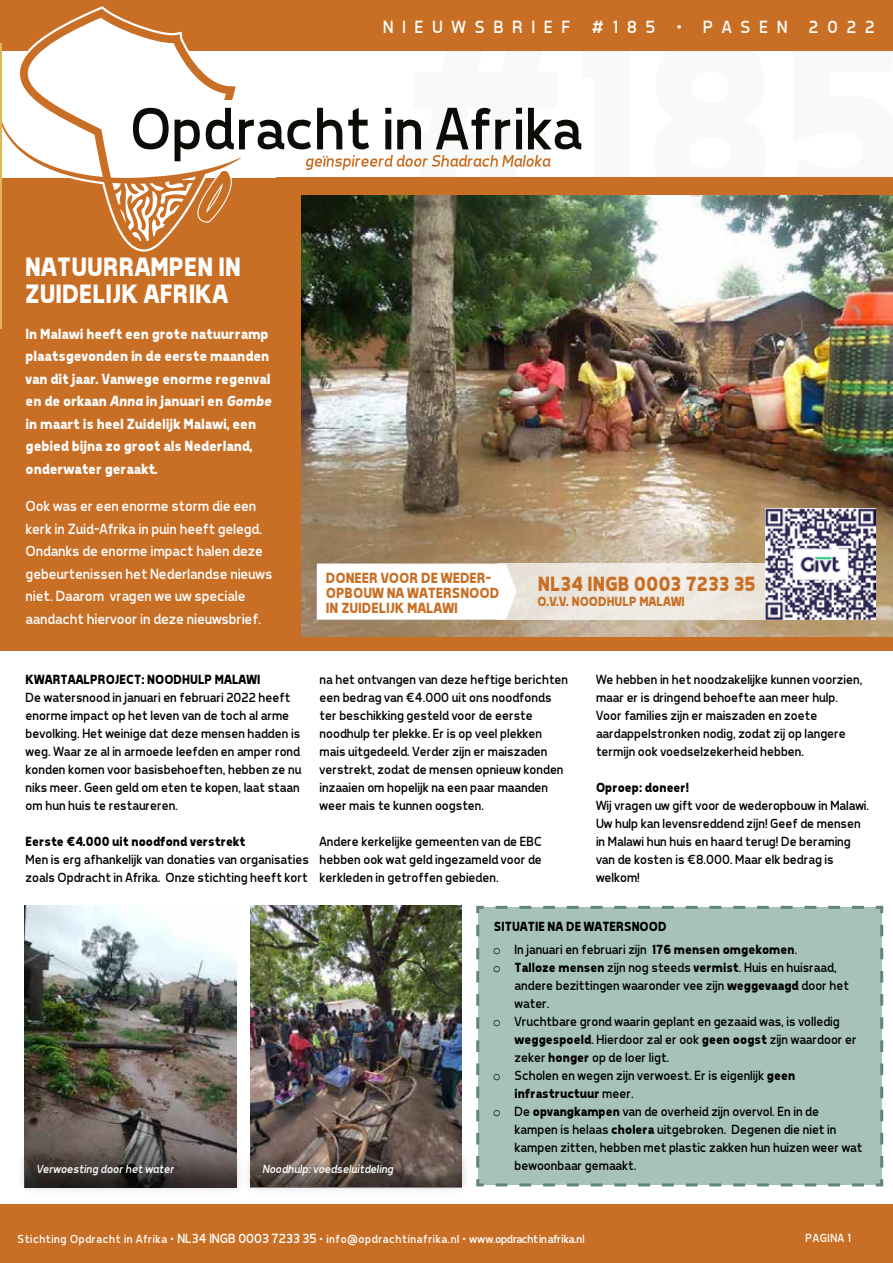
<style>
.page{position:relative;width:893px;height:1263px;background:#fff}
.page>*{position:absolute;margin:0;border:0;box-sizing:border-box;transform-origin:0 0}
.t1{font:700 27px/27px "Tepeno Sans";color:#fff}
.t2{font:700 21px "Tepeno Sans";color:#c96f25}
.t3{font:18px "Tepeno Sans";letter-spacing:.49em;color:#fff}
.t4{font:700 15px/22.5px "Tepeno Sans";color:#fff}
.t5{font:15px/22.5px "Tepeno Sans";color:#fff}
.t6{font:700 15px/15px "Tepeno Sans";color:#c96f25}
.t7{font:13.5px/18px "Tepeno Sans";color:#000}
.t8{font:700 13.5px "Tepeno Sans";color:#000}
.t9{font:700 13.5px "Tepeno Sans";color:#c96f25}
.t10{font:12px "Tepeno Sans";letter-spacing:.04em;color:#fff}
.t11{font:italic 12px "Tepeno Sans";color:#fff}
.s1{font-style:inherit}
.s2{font-style:italic}
.s3{font-family:"Courier New"}
.s4{font-weight:700}
.s5{font-weight:400}
.s6{font-size:13.5px}
</style>
<div class="page">
<div style="left:0;top:1204px;width:893px;height:59px;background:#c96f25"></div>
<div style="left:0;top:0;width:893px;height:651px;background:#c96f25"></div>
<div style="left:1px;top:44px;width:892px;height:133px;background:#fff"></div>
<div style="left:1px;top:27px;width:892px;height:24px;background:#c96f25"></div>
<svg style="left:1px;top:6px;width:243px;height:246px"></svg>
<svg style="left:306px;top:155px;width:244px;height:15px"></svg>
<svg style="left:133px;top:108px;width:36px;height:41px"></svg>
<svg style="left:175px;top:120px;width:25px;height:41px"></svg>
<svg style="left:206px;top:108px;width:105px;height:41px"></svg>
<svg style="left:317px;top:108px;width:25px;height:41px"></svg>
<svg style="left:348px;top:108px;width:21px;height:41px"></svg>
<svg style="left:385px;top:108px;width:6px;height:41px"></svg>
<svg style="left:397px;top:120px;width:24px;height:29px"></svg>
<svg style="left:436px;top:108px;width:74px;height:41px"></svg>
<svg style="left:516px;top:108px;width:6px;height:41px"></svg>
<svg style="left:528px;top:108px;width:53px;height:41px"></svg>
<hr style="left:0;top:43px;width:1px;height:285px;background:#e1b755">
<img style="left:251px;top:906px;width:210px;height:243px">
<img style="left:302px;top:195px;width:591px;height:441px">
<img style="left:25px;top:906px;width:211px;height:243px">
<div style="left:498px;top:563px;width:355px;height:56px;background:#ede8e0"></div>
<div style="left:476px;top:905px;width:408px;height:282px;background:#a6c2bb"></div>
<div style="left:15px;top:1149px;width:231px;height:48px;background:#000;opacity:.33"></div>
<svg style="left:25px;top:1159px;width:211px;height:28px;background:#3b3533"></svg>
<div style="left:241px;top:1149px;width:231px;height:48px;background:#000;opacity:.33"></div>
<svg style="left:251px;top:1159px;width:211px;height:28px;background:#584b45"></svg>
<div style="left:317px;top:563px;width:200px;height:57px;background:#fff"></div>
<img style="left:765px;top:509px;width:111px;height:111px">
<h3 class="t3" style="left:382px;top:16px;width:493px">NIEUWSBRIEF #185 <span class="s1">•</span> PASEN 2022</h3>
<h1 class="t1" style="left:24px;top:252px;width:217px">NATUURRAMPEN IN<br>ZUIDELIJK AFRIKA</h1>
<p class="t4" style="left:25px;top:322px;width:247px">In Malawi heeft een grote natuurramp plaatsgevonden in de eerste maanden van dit jaar. Vanwege enorme regenval en de orkaan <span class="s2">Anna</span> in januari en <span class="s2">Gombe </span>in maart is heel Zuidelijk Malawi, een gebied bijna zo groot als Nederland, onderwater geraakt.</p>
<p class="t5" style="left:25px;top:495px;width:248px">Ook was er een enorme storm die een kerk in Zuid-Afrika in puin heeft gelegd.<br>Ondanks de enorme impact halen deze gebeurtenissen het Nederlandse nieuws niet. Daarom vragen we uw speciale aandacht hiervoor in deze nieuwsbrief.</p>
<p class="t6" style="left:325px;top:570px;width:175px">DONEER VOOR DE WEDER-<br>OPBOUW NA WATERSNOOD<br>IN ZUIDELIJK MALAWI</p>
<h2 class="t2" style="left:537px;top:572px;width:219px">NL34 INGB 0003 7233 35</h2>
<p class="t9" style="left:537px;top:593px;width:149px">O.V.V. NOODHULP MALAWI</p>
<p class="t8" style="left:25px;top:671px;width:236px">KWARTAALPROJECT: NOODHULP MALAWI</p>
<p class="t7" style="left:25px;top:688px;width:277px">De watersnood in januari en februari 2022 heeft enorme impact op het leven van de toch al arme bevolking. Het weinige dat deze mensen hadden is weg. Waar ze al in armoede leefden en amper rond konden komen voor basisbehoeften, hebben ze nu niks meer. Geen geld om eten te kopen, laat staan om hun huis te restaureren.</p>
<p class="t8" style="left:25px;top:833px;width:221px">Eerste €4.000 uit noodfond verstrekt</p>
<p class="t7" style="left:25px;top:850px;width:285px">Men is erg afhankelijk van donaties van organisaties zoals Opdracht in Afrika. Onze stichting heeft kort</p>
<p class="t7" style="left:319px;top:670px;width:250px">na het ontvangen van deze heftige berichten een bedrag van €4.000 uit ons noodfonds ter beschikking gesteld voor de eerste noodhulp ter plekke. Er is op veel plekken mais uitgedeeld. Verder zijn er maiszaden verstrekt, zodat de mensen opnieuw konden inzaaien om hopelijk na een paar maanden weer mais te kunnen oogsten.</p>
<p class="t7" style="left:319px;top:832px;width:224px;text-align:justify">Andere kerkelijke gemeenten van de EBC hebben ook wat geld ingezameld voor de kerkleden in getroffen gebieden.</p>
<p class="t7" style="left:595px;top:670px;width:268px">We hebben in het noodzakelijke kunnen voorzien, maar er is dringend behoefte aan meer hulp.<br>Voor families zijn er maiszaden en zoete aardappelstronken nodig, zodat zij op langere termijn ook voedselzekerheid hebben.</p>
<p class="t8" style="left:595px;top:779px;width:95px">Oproep: doneer!</p>
<p class="t7" style="left:595px;top:796px;width:275px">Wij vragen uw gift voor de wederopbouw in Malawi.<br>Uw hulp kan levensreddend zijn! Geef de mensen in Malawi hun huis en haard terug! De beraming van de kosten is €8.000. Maar elk bedrag is welkom!</p>
<p class="t8" style="left:493px;top:918px;width:174px">SITUATIE NA DE WATERSNOOD</p>
<p class="t11" style="left:36px;top:1161px;width:139px">Verwoesting door het water</p>
<p class="t11" style="left:262px;top:1161px;width:132px">Noodhulp: voedseluitdeling</p>
<p class="t7" style="left:493px;top:940px;width:305px"><span class="s3">o</span> In januari en februari zijn <span class="s4">176 mensen omgekomen</span>.</p>
<p class="t7" style="left:493px;top:958px;width:345px"><span class="s3">o</span> <span class="s4">Talloze mensen</span> zijn nog steeds <span class="s4">vermist</span>. Huis en huisraad,</p>
<p class="t7" style="left:514px;top:976px;width:336px">andere bezittingen waaronder vee zijn <span class="s4">weggevaagd</span> door het</p>
<p class="t7" style="left:514px;top:994px;width:36px">water.</p>
<p class="t7" style="left:493px;top:1012px;width:348px"><span class="s3">o</span> Vruchtbare grond waarin geplant en gezaaid was, is volledig</p>
<p class="t7" style="left:514px;top:1030px;width:344px"><span class="s4">weggespoeld</span>. Hierdoor zal er ook <span class="s4">geen oogst</span> zijn waardoor er</p>
<p class="t7" style="left:514px;top:1048px;width:156px">zeker <span class="s4">honger</span> op de loer ligt.</p>
<p class="t7" style="left:493px;top:1066px;width:303px"><span class="s3">o</span> Scholen en wegen zijn verwoest. Er is eigenlijk <span class="s4">geen</span></p>
<p class="t8" style="left:514px;top:1085px;width:121px">infrastructuur <span class="s5">meer.</span></p>
<p class="t7" style="left:493px;top:1102px;width:327px"><span class="s3">o</span> De <span class="s4">opvangkampen</span> van de overheid zijn overvol. En in de</p>
<p class="t7" style="left:514px;top:1120px;width:323px">kampen is helaas <span class="s4">cholera</span> uitgebroken. Degenen die niet in</p>
<p class="t7" style="left:514px;top:1138px;width:349px">kampen zitten, hebben met plastic zakken hun huizen weer wat</p>
<p class="t7" style="left:514px;top:1156px;width:123px">bewoonbaar gemaakt.</p>
<p class="t10" style="left:17px;top:1232px;width:569px">Stichting Opdracht in Afrika • <span class="s6">NL34 INGB 0003 7233 35</span> • info@opdrachtinafrika.nl • www.opdracht in afrika.nl</p>
<p class="t10" style="left:805px;top:1230px;width:47px">PAGINA 1</p>
</div>
